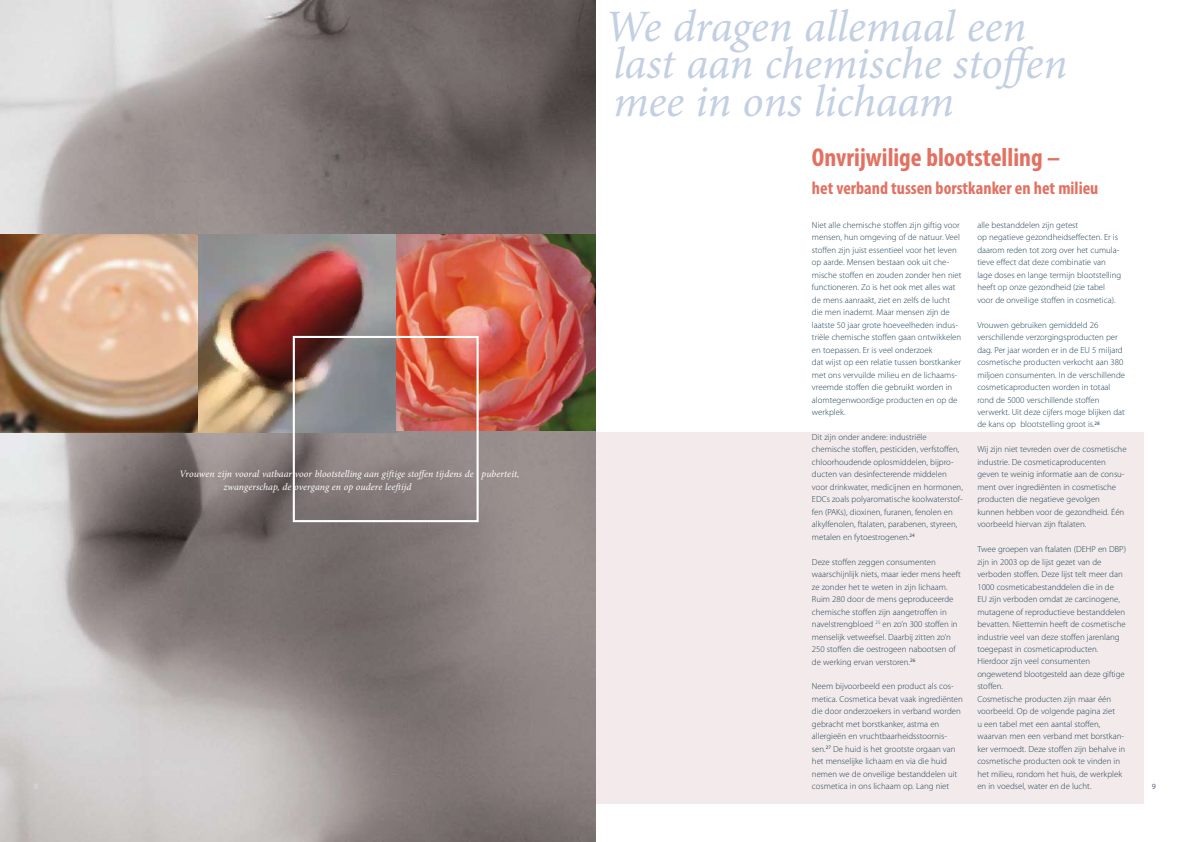
<style>
.page{position:relative;width:1191px;height:842px;background:#fff}
.page>*{position:absolute;margin:0;border:0;box-sizing:border-box;transform-origin:0 0}
.t1{font:italic 45px/37.4px "Minion Pro";letter-spacing:-.005em;color:#c3cfe2}
.t2{font:700 condensed 26px "Myriad Pro";color:#e27161}
.t3{font:700 condensed 18px "Myriad Pro";color:#e27161}
.t4{font:italic 9.8px/12.5px "Minion Pro";letter-spacing:.005em;color:#fff}
.t5{font:300 8.8px/12.5px "Myriad Pro";color:#1d3f53}
.t6{font:600 8px "Myriad Pro";color:#d8dadf}
.t7{font:600 8px "Myriad Pro";color:#848d9b}
</style>
<div class="page">
<div style="left:595px;top:432px;width:548px;height:371px;background:#f3ebeb"></div>
<img style="left:0;top:0;width:595px;height:842px">
<img style="left:0;top:234px;width:198px;height:199px">
<img style="left:198px;top:234px;width:199px;height:199px">
<img style="left:397px;top:234px;width:198px;height:196px">
<div style="left:293px;top:336px;width:185px;height:186px;border:2px solid #fff"></div>
<p class="t1" style="left:605px;top:8px;width:464px">We dragen allemaal een last aan chemische stoffen mee in ons lichaam</p>
<p class="t2" style="left:812px;top:141px;width:250px">Onvrijwilige blootstelling –</p>
<p class="t3" style="left:812px;top:177px;width:288px">het verband tussen borstkanker en het milieu</p>
<p class="t5" style="left:812px;top:219px;width:151px">Niet alle chemische stoffen zijn giftig voor mensen, hun omgeving of de natuur. Veel stoffen zijn juist essentieel voor het leven op aarde. Mensen bestaan ook uit che&shy;mische stoffen en zouden zonder hen niet functioneren. Zo is het ook met alles wat de mens aanraakt, ziet en zelfs de lucht die men inademt. Maar mensen zijn de laatste 50 jaar grote hoeveelheden indus&shy;triële chemische stoffen gaan ontwikkelen en toepassen. Er is veel onderzoek<br>dat wijst op een relatie tussen borstkanker met ons vervuilde milieu en de lichaams&shy;vreemde stoffen die gebruikt worden in alomtegenwoordige producten en op de werkplek.</p>
<p class="t5" style="left:812px;top:431px;width:152px">Dit zijn onder andere: industriële chemische stoffen, pesticiden, verfstoffen, chloorhoudende oplosmiddelen, bijpro&shy;ducten van desinfecterende middelen voor drinkwater, medicijnen en hormonen, EDCs zoals polyaromatische koolwaterstof&shy;fen (PAKs), dioxinen, furanen, fenolen en alkylfenolen, ftalaten, parabenen, styreen, metalen en fytoestrogenen.<sup>24</sup></p>
<p class="t5" style="left:812px;top:555px;width:150px">Deze stoffen zeggen consumenten waarschijnlijk niets, maar ieder mens heeft ze zonder het te weten in zijn lichaam.<br>Ruim 280 door de mens geproduceerde chemische stoffen zijn aangetroffen in navelstrengbloed <sup>25</sup> en zo’n 300 stoffen in menselijk vetweefsel. Daarbij zitten zo’n 250 stoffen die oestrogeen nabootsen of de werking ervan verstoren.<sup>26</sup></p>
<p class="t5" style="left:812px;top:680px;width:152px">Neem bijvoorbeeld een product als cos&shy;metica. Cosmetica bevat vaak ingrediënten die door onderzoekers in verband worden gebracht met borstkanker, astma en allergieën en vruchtbaarheidsstoornis&shy;sen.<sup>27</sup> De huid is het grootste orgaan van het menselijke lichaam en via die huid nemen we de onveilige bestanddelen uit cosmetica in ons lichaam op. Lang niet</p>
<p class="t5" style="left:977px;top:219px;width:145px">alle bestanddelen zijn getest<br>op negatieve gezondheidseffecten. Er is daarom reden tot zorg over het cumula&shy;tieve effect dat deze combinatie van lage doses en lange termijn blootstelling heeft op onze gezondheid (zie tabel voor de onveilige stoffen in cosmetica).</p>
<p class="t5" style="left:977px;top:318px;width:149px">Vrouwen gebruiken gemiddeld 26 verschillende verzorgingsproducten per dag. Per jaar worden er in de EU 5 miljard cosmetische producten verkocht aan 380 miljoen consumenten. In de verschillende cosmeticaproducten worden in totaal rond de 5000 verschillende stoffen verwerkt. Uit deze cijfers moge blijken dat de kans op blootstelling groot is.<sup>28</sup></p>
<p class="t5" style="left:977px;top:443px;width:151px">Wij zijn niet tevreden over de cosmetische industrie. De cosmeticaproducenten geven te weinig informatie aan de consu&shy;ment over ingrediënten in cosmetische producten die negatieve gevolgen kunnen hebben voor de gezondheid. Één voorbeeld hiervan zijn ftalaten.</p>
<p class="t5" style="left:977px;top:543px;width:150px">Twee groepen van ftalaten (DEHP en DBP) zijn in 2003 op de lijst gezet van de verboden stoffen. Deze lijst telt meer dan 1000 cosmeticabestanddelen die in de<br>EU zijn verboden omdat ze carcinogene, mutagene of reproductieve bestanddelen bevatten. Niettemin heeft de cosmetische industrie veel van deze stoffen jarenlang toegepast in cosmeticaproducten.<br>Hierdoor zijn veel consumenten ongewetend blootgesteld aan deze giftige stoffen.<br>Cosmetische producten zijn maar één voorbeeld. Op de volgende pagina ziet<br>u een tabel met een aantal stoffen, waarvan men een verband met borstkan&shy;ker vermoedt. Deze stoffen zijn behalve in cosmetische producten ook te vinden in het milieu, rondom het huis, de werkplek en in voedsel, water en de lucht.</p>
<p class="t4" style="left:223px;top:468px;width:297px;text-indent:-44px">Vrouwen zijn vooral vatbaar voor blootstelling aan giftige stoffen tijdens de puberteit, zwangerschap, de overgang en op oudere leeftijd</p>
<p class="t6" style="left:34px;top:781px;width:6px">8</p>
<p class="t7" style="left:1151px;top:781px;width:6px">9</p>
</div>
